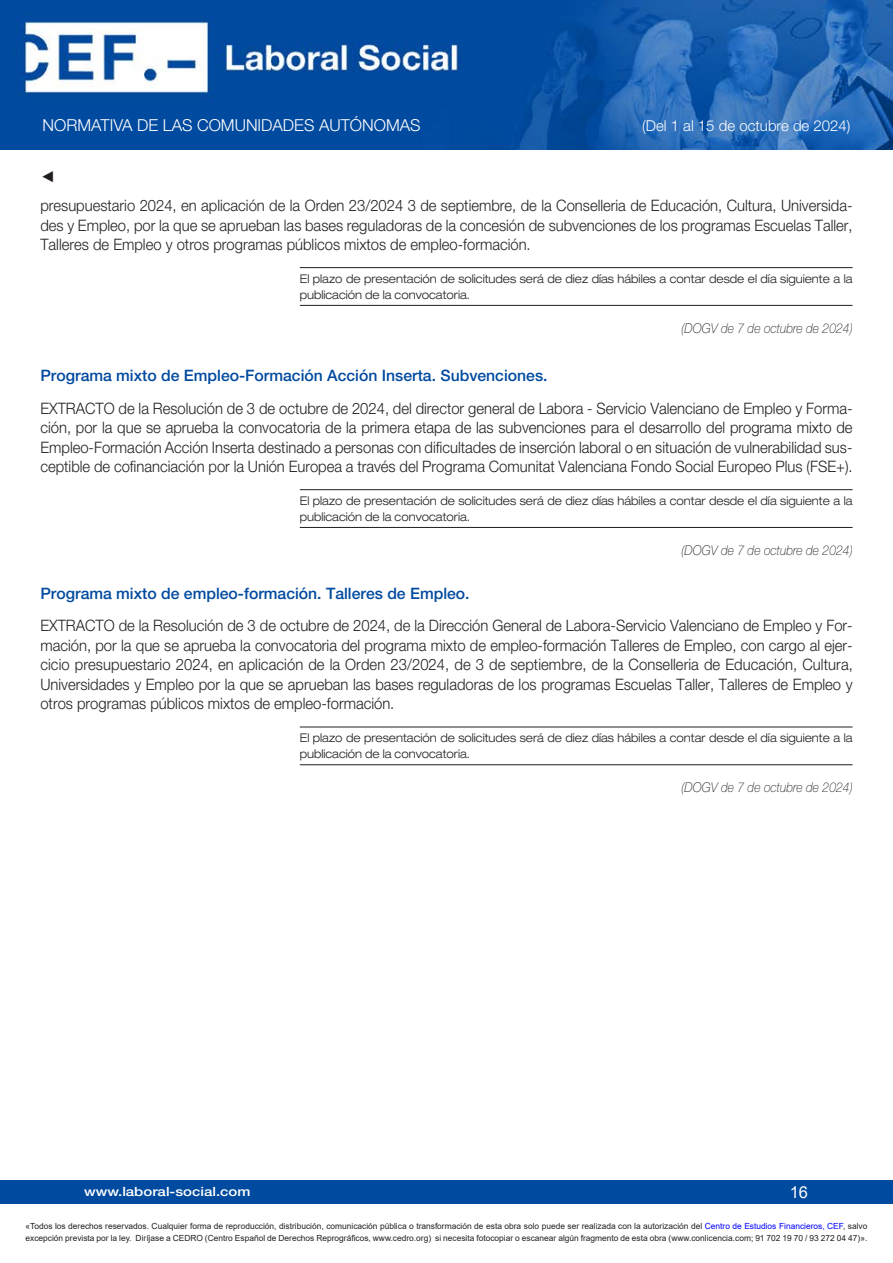
<style>
.page{position:relative;width:893px;height:1263px;background:#fff}
.page>*{position:absolute;margin:0;border:0;box-sizing:border-box;transform-origin:0 0}
.t1{font:300 16.5px "Helvetica Neue LT Std";color:#fff}
.t2{font:16.5px "Arial";color:#fff}
.Contenido{font:300 15.75px/19.5px "Helvetica Neue LT Std";color:#231f20;text-align:justify;scale:.94 1}
.Título-cabecera{font:500 15.75px "Helvetica Neue LT Std";color:#004a9f}
.Contenido_nuevo{font:15.75px "Book Antiqua";color:#231f20;scale:.94 1}
.t3{font:300 15px "Helvetica Neue LT Std";color:#fff}
.publicación{font:italic 100 13.5px "Helvetica Neue LT Std";color:#231f20;scale:.9 1}
.t4{font:500 12.75px "Helvetica Neue LT Std";color:#fff;scale:1.18 1}
.Plazo{font:300 expanded 12px/15.8px "Helvetica Neue LT Std";color:#231f20;scale:.92 1}
.t5{font:8.4px/12px "Arial";color:#231f20}
.s1{color:#00f}
</style>
<div class="page">
<div style="left:0;top:1180px;width:893px;height:23px;background:#004a9f"></div>
<img style="left:0;top:0;width:893px;height:149px">
<hr style="left:300px;top:267px;width:553px;height:1px;background:#231f20">
<hr style="left:300px;top:305px;width:553px;height:1px;background:#231f20">
<hr style="left:300px;top:489px;width:553px;height:1px;background:#231f20">
<hr style="left:300px;top:527px;width:553px;height:1px;background:#231f20">
<hr style="left:300px;top:727px;width:553px;height:1px;background:#231f20">
<hr style="left:300px;top:764px;width:553px;height:1px;background:#231f20">
<p class="t1" style="left:43px;top:115px;width:379px">NORMATIVA DE LAS COMUNIDADES AUTÓNOMAS</p>
<p class="t3" style="left:642px;top:117px;width:210px">(Del 1 al 15 de octubre de 2024)</p>
<p class="Contenido_nuevo" style="left:40px;top:165px;width:17px">◄</p>
<p class="Contenido" style="left:40px;top:195px;width:866px">presupuestario 2024, en aplicación de la Orden 23/2024 3 de septiembre, de la Conselleria de Educación, Cultura, Universida&shy;des y Empleo, por la que se aprueban las bases reguladoras de la concesión de subvenciones de los programas Escuelas Taller, Talleres de Empleo y otros programas públicos mixtos de empleo-formación.</p>
<p class="Plazo" style="left:300px;top:271px;width:602px">El plazo de presentación de solicitudes será de diez días hábiles a contar desde el día siguiente a la publicación de la convocatoria.</p>
<p class="publicación" style="left:681px;top:320px;width:192px">(DOGV de 7 de octubre de 2024)</p>
<p class="Título-cabecera" style="left:40px;top:366px;width:509px">Programa mixto de Empleo-Formación Acción Inserta. Subvenciones.</p>
<p class="Contenido" style="left:40px;top:398px;width:866px">EXTRACTO de la Resolución de 3 de octubre de 2024, del director general de Labora - Servicio Valenciano de Empleo y Forma&shy;ción, por la que se aprueba la convocatoria de la primera etapa de las subvenciones para el desarrollo del programa mixto de Empleo-Formación Acción Inserta destinado a personas con dificultades de inserción laboral o en situación de vulnerabilidad sus&shy;ceptible de cofinanciación por la Unión Europea a través del Programa Comunitat Valenciana Fondo Social Europeo Plus (FSE+).</p>
<p class="Plazo" style="left:300px;top:493px;width:602px">El plazo de presentación de solicitudes será de diez días hábiles a contar desde el día siguiente a la publicación de la convocatoria.</p>
<p class="publicación" style="left:681px;top:542px;width:192px">(DOGV de 7 de octubre de 2024)</p>
<p class="Título-cabecera" style="left:40px;top:584px;width:431px">Programa mixto de empleo-formación. Talleres de Empleo.</p>
<p class="Contenido" style="left:40px;top:616px;width:866px">EXTRACTO de la Resolución de 3 de octubre de 2024, de la Dirección General de Labora-Servicio Valenciano de Empleo y For&shy;mación, por la que se aprueba la convocatoria del programa mixto de empleo-formación Talleres de Empleo, con cargo al ejer&shy;cicio presupuestario 2024, en aplicación de la Orden 23/2024, de 3 de septiembre, de la Conselleria de Educación, Cultura, Universidades y Empleo por la que se aprueban las bases reguladoras de los programas Escuelas Taller, Talleres de Empleo y otros programas públicos mixtos de empleo-formación.</p>
<p class="Plazo" style="left:300px;top:730px;width:602px">El plazo de presentación de solicitudes será de diez días hábiles a contar desde el día siguiente a la publicación de la convocatoria.</p>
<p class="publicación" style="left:681px;top:780px;width:192px">(DOGV de 7 de octubre de 2024)</p>
<p class="t4" style="left:84px;top:1184px;width:143px">www.laboral-social.com</p>
<p class="t2" style="left:790px;top:1180px;width:20px">16</p>
<p class="t5" style="left:26px;top:1220px;width:843px">«Todos los derechos reservados. Cualquier forma de reproducción, distribución, comunicación pública o transformación de esta obra solo puede ser realizada con la autorización del <span class="s1">Centro de Estudios Financieros, CEF</span>, salvo excepción prevista por la ley. Diríjase a CEDRO (Centro Español de Derechos Reprográficos, www.cedro.org) si necesita fotocopiar o escanear algún fragmento de esta obra (www.conlicencia.com; 91 702 19 70 / 93 272 04 47)».</p>
</div>
